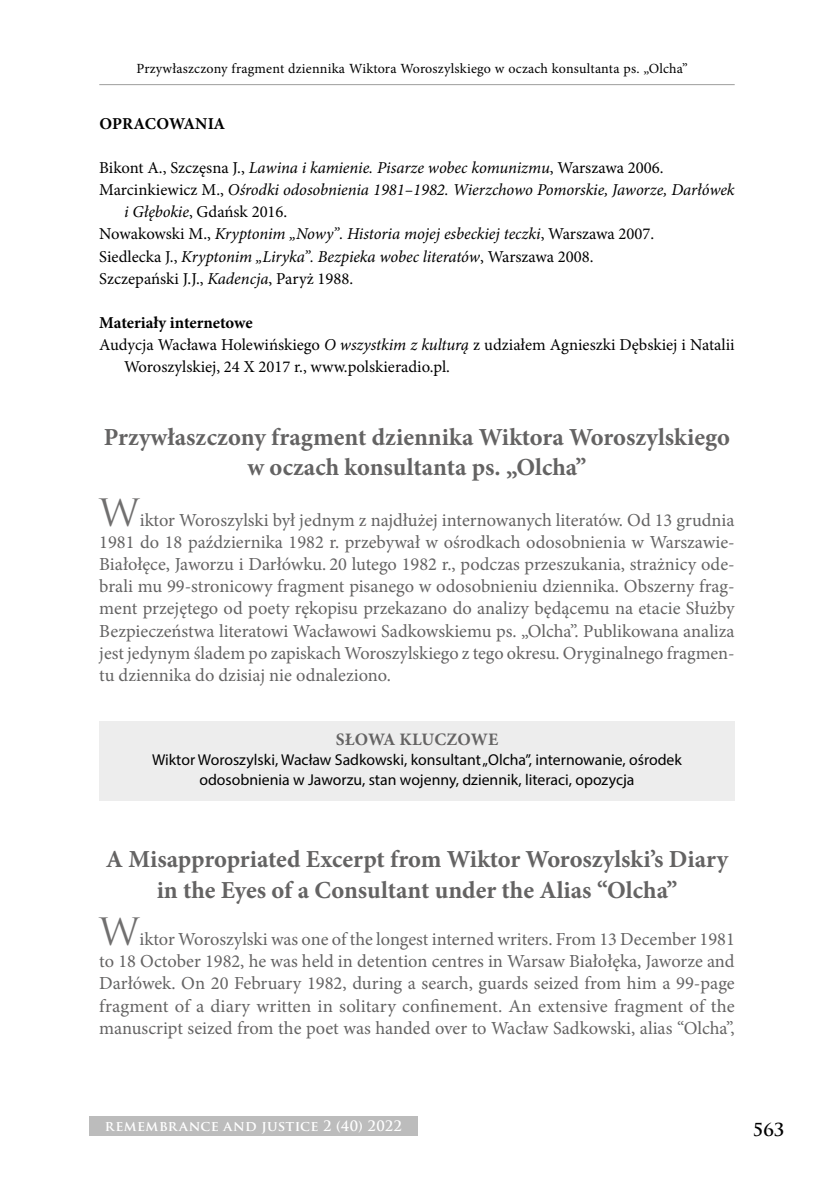
<style>
.page{position:relative;width:834px;height:1191px;background:#fff}
.page>*{position:absolute;margin:0;border:0;box-sizing:border-box;transform-origin:0 0}
.t1{font:700 24.5px/29.4px "Minion Pro";color:#646363;text-align:center}
.t2{font:18.38px/22.1px "Minion Pro";color:#646363;text-align:justify}
.t3{font:700 17.5px "Minion Pro";letter-spacing:.01em;color:#646363}
.t4{font:700 17.5px "Trajan Pro";color:#000}
.t5{font:italic 16.62px "Minion Pro";letter-spacing:-.005em;color:#000}
.t6{font:16.62px "Minion Pro";color:#000}
.t7{font:700 16.62px "Minion Pro";letter-spacing:-.005em;color:#000}
.t8{font:15.75px/20.1px "Myriad Pro";color:#000;text-align:center}
.t9{font:14px "Minion Pro";letter-spacing:.015em;color:#000}
.t10{font:700 14px "Trajan Pro";letter-spacing:.025em;color:#fff}
.s1{font-style:normal}
.s2{font-style:italic}
.s3{font-family:"Trajan Pro";font-size:36.75px;color:#706f6f}
</style>
<div class="page">
<hr style="left:99px;top:84px;width:635px;height:1px;background:#9d9d9c">
<div style="left:89px;top:1116px;width:328px;height:20px;background:#bcbcbc"></div>
<div style="left:99px;top:721px;width:635px;height:80px;background:#ededed"></div>
<p class="t9" style="left:136px;top:59px;width:552px">Przywłaszczony fragment dziennika Wiktora Woroszylskiego w oczach konsultanta ps. „Olcha”</p>
<p class="t7" style="left:99px;top:112px;width:127px">OPRACOWANIA</p>
<p class="t5" style="left:99px;top:157px;width:565px"><span class="s1">Bikont A., Szczęsna J.,</span> Lawina i kamienie. Pisarze wobec komunizmu<span class="s1">, Warszawa 2006.</span></p>
<p class="t5" style="left:99px;top:179px;width:636px"><span class="s1">Marcinkiewicz M.,</span> Ośrodki odosobnienia 1981–1982. Wierzchowo Pomorskie, Jaworze, Darłówek</p>
<p class="t6" style="left:124px;top:201px;width:165px"><span class="s2">i Głębokie</span>, Gdańsk 2016.</p>
<p class="t5" style="left:99px;top:223px;width:556px"><span class="s1">Nowakowski M.,</span> Kryptonim „Nowy”. Historia mojej esbeckiej teczki<span class="s1">, Warszawa 2007.</span></p>
<p class="t5" style="left:99px;top:245px;width:496px"><span class="s1">Siedlecka J.,</span> Kryptonim „Liryka”. Bezpieka wobec literatów<span class="s1">, Warszawa 2008.</span></p>
<p class="t6" style="left:99px;top:267px;width:255px">Szczepański J.J., <span class="s2">Kadencja</span>, Paryż 1988.</p>
<p class="t7" style="left:99px;top:311px;width:155px">Materiały internetowe</p>
<p class="t6" style="left:99px;top:333px;width:636px">Audycja Wacława Holewińskiego <span class="s2">O wszystkim z kulturą</span> z udziałem Agnieszki Dębskiej i Natalii</p>
<p class="t6" style="left:124px;top:355px;width:327px">Woroszylskiej, 24 X 2017 r., www.polskieradio.pl.</p>
<h1 class="t1" style="left:104px;top:422px;width:627px">Przywłaszczony fragment dziennika Wiktora Woroszylskiego w oczach konsultanta ps. „Olcha”</h1>
<p class="t2" style="left:99px;top:509px;width:636px"><span class="s3">W</span>iktor Woroszylski był jednym z najdłużej internowanych literatów. Od 13 grudnia 1981 do 18 października 1982 r. przebywał w ośrodkach odosobnienia w Warszawie-Białołęce, Jaworzu i Darłówku. 20 lutego 1982 r., podczas przeszukania, strażnicy ode&shy;brali mu 99-stronicowy fragment pisanego w odosobnieniu dziennika. Obszerny frag&shy;ment przejętego od poety rękopisu przekazano do analizy będącemu na etacie Służby Bezpieczeństwa literatowi Wacławowi Sadkowskiemu ps. „Olcha”. Publikowana analiza jest jedynym śladem po zapiskach Woroszylskiego z tego okresu. Oryginalnego fragmen&shy;tu dziennika do dzisiaj nie odnaleziono.</p>
<p class="t3" style="left:336px;top:727px;width:164px">SŁOWA KLUCZOWE</p>
<p class="t8" style="left:152px;top:749px;width:531px">Wiktor Woroszylski, Wacław Sadkowski, konsultant „Olcha”, internowanie, ośrodek odosobnienia w Jaworzu, stan wojenny, dziennik, literaci, opozycja</p>
<h1 class="t1" style="left:106px;top:842px;width:623px;line-height:31.5px">A Misappropriated Excerpt from Wiktor Woroszylski’s Diary in the Eyes of a Consultant under the Alias “Olcha”</h1>
<p class="t2" style="left:99px;top:928px;width:637px"><span class="s3">W</span>iktor Woroszylski was one of the longest interned writers. From 13 December 1981 to 18 October 1982, he was held in detention centres in Warsaw Białołęka, Jaworze and Darłówek. On 20 February 1982, during a search, guards seized from him a 99-page fragment of a diary written in solitary confinement. An extensive fragment of the manuscript seized from the poet was handed over to Wacław Sadkowski, alias “Olcha”,</p>
<p class="t10" style="left:105px;top:1117px;width:298px">REMEMBRANCE AND JUSTICE 2 (40) 2022</p>
<p class="t4" style="left:752px;top:1118px;width:33px">563</p>
</div>
